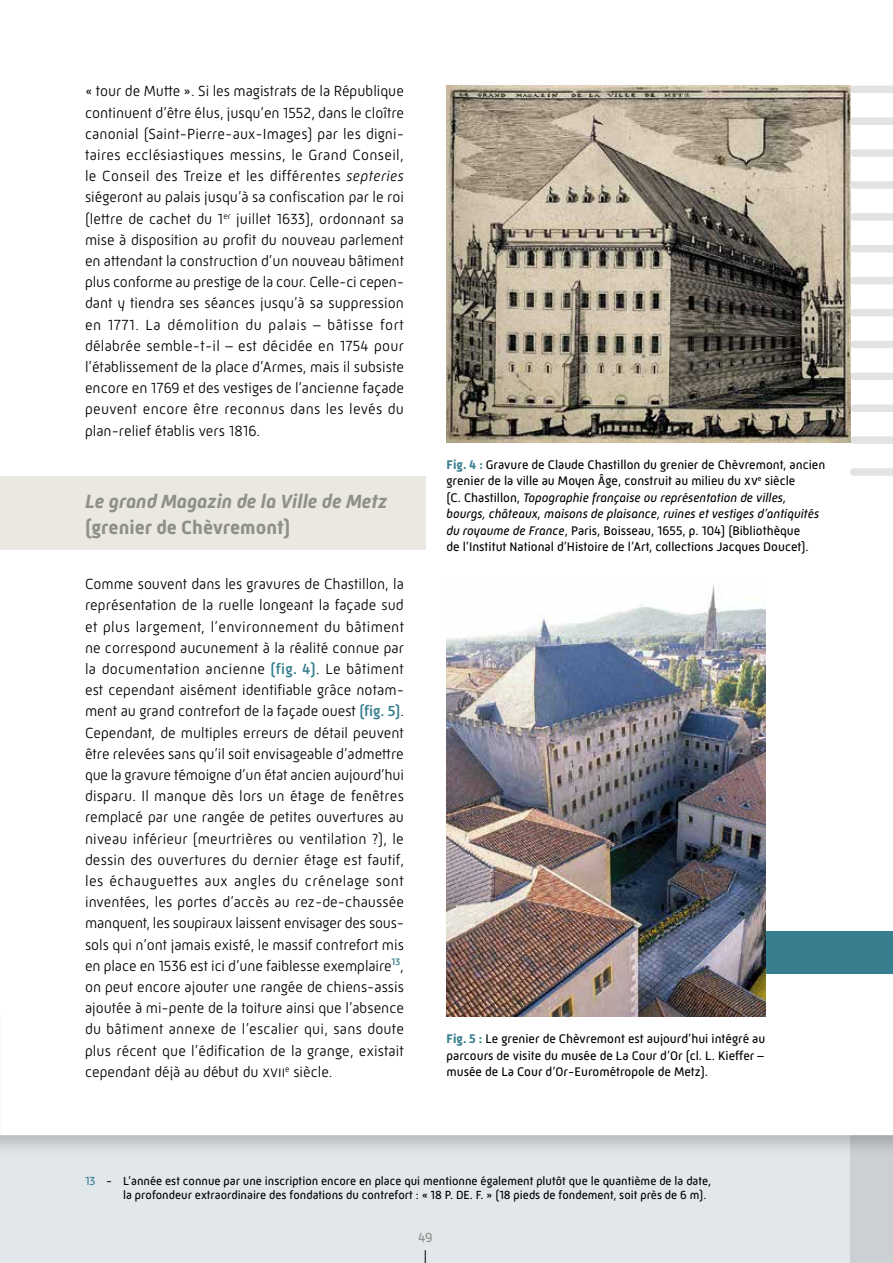
<style>
.page{position:relative;width:893px;height:1263px;background:#fff}
.page>*{position:absolute;margin:0;border:0;box-sizing:border-box;transform-origin:0 0}
.t1{font:italic 700 19.5px "Mic 32 New";color:#8e9189}
.t2{font:700 19.5px "Mic 32 New";color:#8e9189}
.t3{font:300 15px/21.1px "Mic 32 New";color:#000;text-align:justify}
.t4{font:13.5px "Mic 32 New";color:#8e9189}
.t5{font:12.75px/16.5px "Mic 32 New";color:#000}
.t6{font:12px/14.4px "Mic 32 New";color:#000}
.s1{font-style:italic}
.s2{font-weight:500;color:#377f8f}
.s3{font-weight:700;color:#377f8f}
.s4{color:#377f8f}
</style>
<div class="page">
<div style="left:0;top:1135px;width:893px;height:128px;background:#e2e7eb"></div>
<div style="left:0;top:1135px;width:893px;height:23px;background:#000;opacity:.2"></div>
<svg style="left:850px;top:1135px;width:43px;height:128px;background:#c8cdd0"></svg>
<div style="left:854px;top:86px;width:39px;height:7px;background:#e3e3e3"></div>
<div style="left:854px;top:117px;width:39px;height:8px;background:#e3e3e3"></div>
<div style="left:854px;top:149px;width:39px;height:8px;background:#e3e3e3"></div>
<div style="left:854px;top:181px;width:39px;height:8px;background:#e3e3e3"></div>
<div style="left:854px;top:213px;width:39px;height:8px;background:#e3e3e3"></div>
<div style="left:854px;top:245px;width:39px;height:7px;background:#e3e3e3"></div>
<div style="left:854px;top:277px;width:39px;height:7px;background:#e3e3e3"></div>
<div style="left:854px;top:309px;width:39px;height:7px;background:#e3e3e3"></div>
<div style="left:854px;top:341px;width:39px;height:7px;background:#e3e3e3"></div>
<div style="left:854px;top:373px;width:39px;height:7px;background:#e3e3e3"></div>
<div style="left:854px;top:404px;width:39px;height:8px;background:#e3e3e3"></div>
<div style="left:854px;top:436px;width:39px;height:8px;background:#e3e3e3"></div>
<div style="left:854px;top:468px;width:39px;height:8px;background:#e3e3e3"></div>
<div style="left:765px;top:931px;width:128px;height:43px;background:#377f8f"></div>
<div style="left:0;top:476px;width:425px;height:74px;background:#eae8e1"></div>
<img style="left:446px;top:85px;width:404px;height:357px">
<img style="left:446px;top:585px;width:319px;height:431px">
<svg style="left:425px;top:1250px;width:1px;height:13px"></svg>
<p class="t3" style="left:85px;top:81px;width:321px">« tour de Mutte ». Si les magistrats de la République continuent d’être élus, jusqu’en 1552, dans le cloître canonial (Saint-Pierre-aux-Images) par les digni&shy;taires ecclésiastiques messins, le Grand Conseil, le Conseil des Treize et les différentes <span class="s1">septeries </span>siégeront au palais jusqu’à sa confiscation par le roi (lettre de cachet du 1<sup>er</sup> juillet 1633), ordonnant sa mise à disposition au profit du nouveau parlement en attendant la construction d’un nouveau bâtiment plus conforme au prestige de la cour. Celle-ci cepen&shy;dant y tiendra ses séances jusqu’à sa suppression en 1771. La démolition du palais – bâtisse fort délabrée semble-t-il – est décidée en 1754 pour l’établissement de la place d’Armes, mais il subsiste encore en 1769 et des vestiges de l’ancienne façade peuvent encore être reconnus dans les levés du plan-relief établis vers 1816.</p>
<h1 class="t1" style="left:85px;top:490px;width:304px">Le grand Magazin de la Ville de Metz</h1>
<h1 class="t2" style="left:85px;top:516px;width:207px">(grenier de Chèvremont)</h1>
<p class="t3" style="left:85px;top:573px;width:321px">Comme souvent dans les gravures de Chastillon, la représentation de la ruelle longeant la façade sud et plus largement, l’environnement du bâtiment ne correspond aucunement à la réalité connue par la documentation ancienne <span class="s2">(fig. 4)</span>. Le bâtiment est cependant aisément identifiable grâce notam&shy;ment au grand contrefort de la façade ouest <span class="s2">(fig. 5)</span>.<br>Cependant, de multiples erreurs de détail peuvent être relevées sans qu’il soit envisageable d’admettre que la gravure témoigne d’un état ancien aujourd’hui disparu. Il manque dès lors un étage de fenêtres remplacé par une rangée de petites ouvertures au niveau inférieur (meurtrières ou ventilation ?), le dessin des ouvertures du dernier étage est fautif, les échauguettes aux angles du crénelage sont inventées, les portes d’accès au rez-de-chaussée manquent, les soupiraux laissent envisager des sous&shy;sols qui n’ont jamais existé, le massif contrefort mis en place en 1536 est ici d’une faiblesse exemplaire<sup>13</sup>, on peut encore ajouter une rangée de chiens-assis ajoutée à mi-pente de la toiture ainsi que l’absence du bâtiment annexe de l’escalier qui, sans doute plus récent que l’édification de la grange, existait cependant déjà au début du xvii<sup>e</sup> siècle.</p>
<p class="t5" style="left:446px;top:456px;width:380px"><span class="s3">Fig. 4 :</span> Gravure de Claude Chastillon du grenier de Chèvremont, ancien grenier de la ville au Moyen Âge, construit au milieu du xv<sup>e</sup> siècle<br>(C. Chastillon, <span class="s1">Topographie française ou représentation de villes, bourgs, châteaux, maisons de plaisance, ruines et vestiges d’antiquités du royaume de France</span>, Paris, Boisseau, 1655, p. 104) (Bibliothèque<br>de l’Institut National d’Histoire de l’Art, collections Jacques Doucet).</p>
<p class="t5" style="left:446px;top:1030px;width:320px;text-align:justify"><span class="s3">Fig. 5 :</span> Le grenier de Chèvremont est aujourd’hui intégré au parcours de visite du musée de La Cour d’Or (cl. L. Kieffer – musée de La Cour d’Or-Eurométropole de Metz).</p>
<p class="t6" style="left:123px;top:1173px;width:589px;text-indent:-38px"><span class="s4">13</span> - L’année est connue par une inscription encore en place qui mentionne également plutôt que le quantième de la date, la profondeur extraordinaire des fondations du contrefort : « 18 P. DE. F. » (18 pieds de fondement, soit près de 6 m).</p>
<p class="t4" style="left:418px;top:1229px;width:16px">49</p>
</div>
